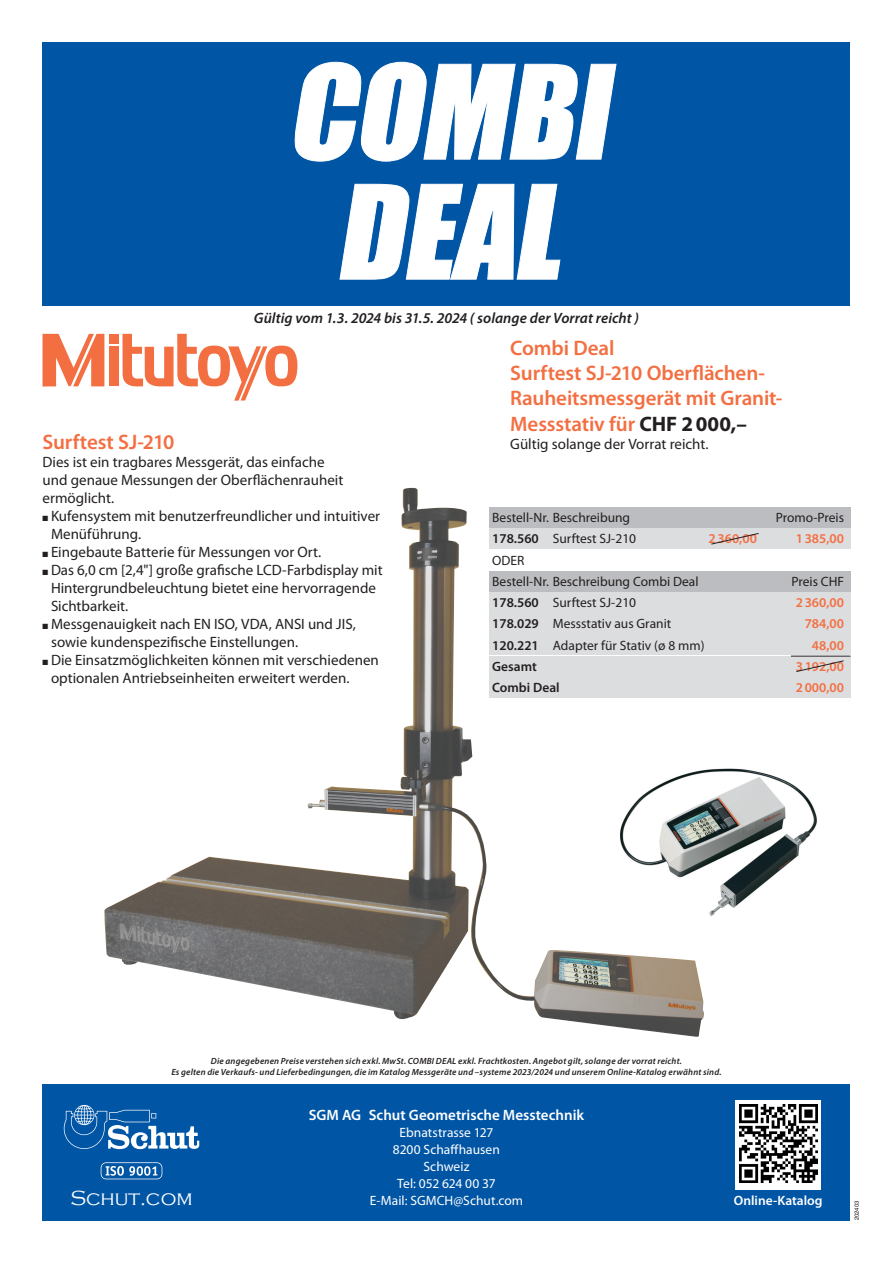
<style>
.page{position:relative;width:893px;height:1263px;background:#fff}
.page>*{position:absolute;margin:0;border:0;box-sizing:border-box;transform-origin:0 0}
.t1{font:italic 120px/120px "Impact";color:#fff;text-align:center}
.t2{font:600 21px/25.2px "Myriad Pro";letter-spacing:-.005em;color:#f36f42}
.t3{font:300 21px "Copperplate Gothic";color:#fff}
.t4{font:15px/18px "Myriad Pro";color:#231f20}
.t5{font:italic 600 15px "Myriad Pro";color:#231f20}
.t6{font:600 15px "Myriad Pro";color:#fff}
.t7{font:13.5px/21.3px "Myriad Pro";color:#231f20}
.t8{font:13.5px/17px "Myriad Pro";color:#fff;text-align:center}
.t9{font:600 13.5px "Myriad Pro";color:#f36f42}
.t10{font:600 13.5px "Myriad Pro";color:#231f20}
.t11{font:600 13.5px "Myriad Pro";color:#fff}
.t12{font:italic 600 9px/10.8px "Myriad Pro";letter-spacing:.02em;color:#231f20;text-align:center}
.t13{font:6px "Helvetica";color:#231f20}
.s1{font-weight:700;color:#231f20}
.s2{font-weight:600}
</style>
<div class="page">
<div style="left:43px;top:43px;width:807px;height:263px;background:#0155a5"></div>
<svg style="left:294px;top:62px;width:323px;height:100px"></svg>
<svg style="left:339px;top:184px;width:222px;height:96px"></svg>
<div style="left:43px;top:1084px;width:807px;height:136px;background:#0155a5"></div>
<svg style="left:101px;top:1162px;width:61px;height:17px"></svg>
<div style="left:736px;top:1105px;width:85px;height:85px;background:#fff"></div>
<svg style="left:64px;top:1105px;width:135px;height:44px"></svg>
<div style="left:489px;top:507px;width:361px;height:20px;background:#bcbdc0"></div>
<div style="left:489px;top:528px;width:361px;height:21px;background:#dcdddf"></div>
<div style="left:489px;top:571px;width:361px;height:20px;background:#bcbdc0"></div>
<div style="left:489px;top:613px;width:361px;height:21px;background:#dcdddf"></div>
<div style="left:489px;top:592px;width:361px;height:20px;background:#dcdddf"></div>
<div style="left:489px;top:635px;width:361px;height:20px;background:#dcdddf"></div>
<div style="left:489px;top:656px;width:361px;height:20px;background:#dcdddf"></div>
<div style="left:489px;top:677px;width:361px;height:20px;background:#dcdddf"></div>
<img style="left:104px;top:488px;width:600px;height:549px">
<img style="left:621px;top:744px;width:196px;height:196px">
<div style="left:736px;top:1101px;width:85px;height:85px;background:#fff"></div>
<img style="left:739px;top:1104px;width:78px;height:78px">
<svg style="left:796px;top:660px;width:48px;height:12px"></svg>
<svg style="left:711px;top:533px;width:48px;height:12px"></svg>
<svg style="left:43px;top:334px;width:61px;height:52px"></svg>
<div style="left:109px;top:347px;width:9px;height:39px;background:#f36f42"></div>
<div style="left:109px;top:334px;width:9px;height:9px;background:#f36f42"></div>
<svg style="left:122px;top:334px;width:175px;height:67px"></svg>
<hr style="left:791px;top:656px;width:59px;height:1px;background:#231f20">
<h1 class="t1" style="left:287px;top:49px;width:349px">COMBI<br>DEAL</h1>
<p class="t5" style="left:254px;top:309px;width:387px">Gültig vom 1.3. 2024 bis 31.5. 2024 ( solange der Vorrat reicht )</p>
<h2 class="t2" style="left:43px;top:429px;width:134px">Surftest SJ-210</h2>
<p class="t4" style="left:43px;top:453px;width:302px">Dies ist ein tragbares Messgerät, das einfache und genaue Messungen der Oberflächenrauheit ermöglicht.</p>
<p class="t4" style="left:51px;top:507px;width:331px;text-indent:-9px">■ Kufensystem mit benutzerfreundlicher und intuitiver<br>Menüführung.</p>
<p class="t4" style="left:43px;top:543px;width:280px">■ Eingebaute Batterie für Messungen vor Ort.</p>
<p class="t4" style="left:51px;top:561px;width:333px;text-indent:-9px">■ Das 6,0 cm [2,4"] große grafische LCD-Farbdisplay mit<br>Hintergrundbeleuchtung bietet eine hervorragende<br>Sichtbarkeit.</p>
<p class="t4" style="left:51px;top:615px;width:306px;text-indent:-9px">■ Messgenauigkeit nach EN ISO, VDA, ANSI und JIS, sowie kundenspezifische Einstellungen.</p>
<p class="t4" style="left:51px;top:651px;width:329px;text-indent:-9px">■ Die Einsatzmöglichkeiten können mit verschiedenen optionalen Antriebseinheiten erweitert werden.</p>
<h2 class="t2" style="left:510px;top:335px;width:273px">Combi Deal<br>Surftest SJ-210 Oberflächen-<br>Rauheitsmessgerät mit Granit-<br>Messstativ für <span class="s1">CHF 2000,–</span></h2>
<p class="t4" style="left:510px;top:434px;width:200px">Gültig solange der Vorrat reicht.</p>
<p class="t7" style="left:492px;top:507px;width:139px">Bestell-Nr. Beschreibung</p>
<p class="t7" style="left:776px;top:507px;width:70px">Promo-Preis</p>
<p class="t7" style="left:492px;top:528px;width:145px"><span class="s2">178.560</span> Surftest SJ-210</p>
<p class="t9" style="left:709px;top:530px;width:50px">2360,00</p>
<p class="t9" style="left:796px;top:530px;width:50px">1385,00</p>
<p class="t7" style="left:492px;top:549px;width:208px">ODER<br>Bestell-Nr. Beschreibung Combi Deal</p>
<p class="t7" style="left:791px;top:570px;width:54px">Preis CHF</p>
<p class="t7" style="left:492px;top:592px;width:145px"><span class="s2">178.560</span> Surftest SJ-210</p>
<p class="t9" style="left:796px;top:594px;width:50px">2360,00</p>
<p class="t7" style="left:492px;top:613px;width:181px"><span class="s2">178.029</span> Messstativ aus Granit</p>
<p class="t9" style="left:805px;top:615px;width:41px">784,00</p>
<p class="t7" style="left:492px;top:634px;width:214px"><span class="s2">120.221</span> Adapter für Stativ (ø 8 mm)</p>
<p class="t9" style="left:812px;top:636px;width:34px">48,00</p>
<p class="t10" style="left:492px;top:658px;width:46px">Gesamt</p>
<p class="t9" style="left:796px;top:658px;width:50px">3192,00</p>
<p class="t10" style="left:492px;top:679px;width:69px">Combi Deal</p>
<p class="t9" style="left:796px;top:679px;width:50px">2000,00</p>
<p class="t12" style="left:171px;top:1056px;width:552px">Die angegebenen Preise verstehen sich exkl. MwSt. COMBI DEAL exkl. Frachtkosten. Angebot gilt, solange der vorrat reicht.<br>Es gelten die Verkaufs- und Lieferbedingungen, die im Katalog Messgeräte und –systeme 2023/2024 und unserem Online-Katalog erwähnt sind.</p>
<h2 class="t3" style="left:70px;top:1186px;width:124px">Schut.com</h2>
<p class="t6" style="left:309px;top:1105px;width:277px">SGM AG Schut Geometrische Messtechnik</p>
<p class="t8" style="left:370px;top:1123px;width:155px">Ebnatstrasse 127<br>8200 Schaffhausen<br>Schweiz<br>Tel: 052 624 00 37<br>E-Mail: SGMCH@Schut.com</p>
<p class="t11" style="left:734px;top:1192px;width:90px">Online-Katalog</p>
<p class="t13" style="left:853px;top:1220px;width:21px;rotate:-90deg">202403</p>
</div>
